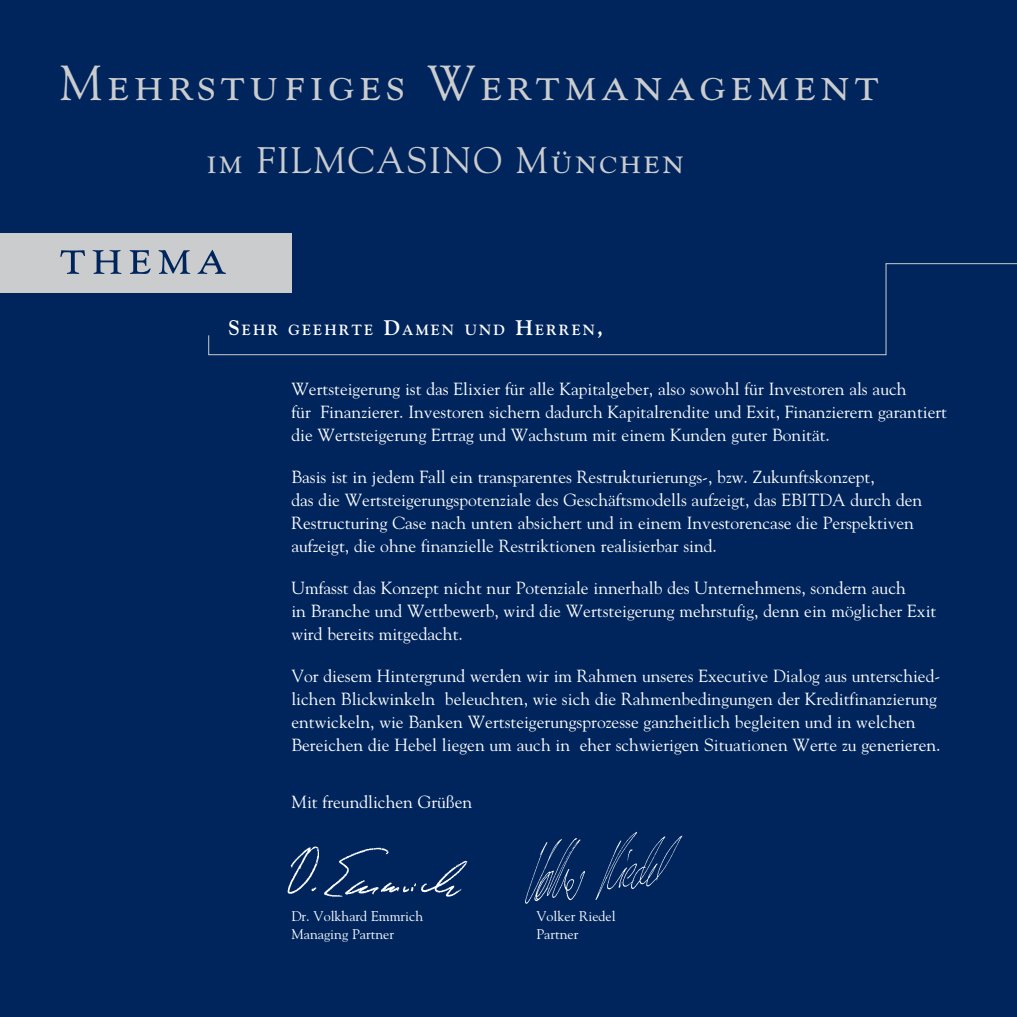
<style>
.page{position:relative;width:1017px;height:1017px;background:#00255d}
.page>*{position:absolute;margin:0;border:0;box-sizing:border-box;transform-origin:0 0}
.t1{font:52.5px "Goudy SC";letter-spacing:.1em;color:#00255d}
.t2{font:49px "Goudy SC";letter-spacing:.09em;color:#cbccce}
.t3{font:36.75px "Goudy SC";letter-spacing:.05em;color:#cbccce}
.t4{font:17.5px/22.8px "Goudy";color:#fff}
.t5{font:700 14.7px "Goudy";letter-spacing:.145em;color:#fff}
.t6{font:14px "Goudy";color:#fff}
.s1{font-size:21px}
</style>
<div class="page">
<div style="left:0;top:234px;width:291px;height:59px;background:#cbccce"></div>
<svg style="left:208px;top:233px;width:809px;height:123px"></svg>
<img style="left:287px;top:846px;width:181px;height:51px">
<img style="left:525px;top:832px;width:158px;height:72px">
<h2 class="t2" style="left:60px;top:54px;width:821px">Mehrstufiges Wertmanagement</h2>
<h3 class="t3" style="left:207px;top:139px;width:479px">im FILMCASINO München</h3>
<h1 class="t1" style="left:60px;top:225px;width:168px">thema</h1>
<p class="t5" style="left:228px;top:320px;width:376px"><span class="s1">S</span>EHR GEEHRTE <span class="s1">D</span>AMEN UND <span class="s1">H</span>ERREN<span class="s1">,</span></p>
<p class="t4" style="left:291px;top:377px;width:657px">Wertsteigerung ist das Elixier für alle Kapitalgeber, also sowohl für Investoren als auch<br>für Finanzierer. Investoren sichern dadurch Kapitalrendite und Exit, Finanzierern garantiert die Wertsteigerung Ertrag und Wachstum mit einem Kunden guter Bonität.</p>
<p class="t4" style="left:291px;top:465px;width:632px">Basis ist in jedem Fall ein transparentes Restrukturierungs-, bzw. Zukunftskonzept,<br>das die Wertsteigerungspotenziale des Geschäftsmodells aufzeigt, das EBITDA durch den Restructuring Case nach unten absichert und in einem Investorencase die Perspektiven aufzeigt, die ohne finanzielle Restriktionen realisierbar sind.</p>
<p class="t4" style="left:291px;top:576px;width:646px">Umfasst das Konzept nicht nur Potenziale innerhalb des Unternehmens, sondern auch<br>in Branche und Wettbewerb, wird die Wertsteigerung mehrstufig, denn ein möglicher Exit wird bereits mitgedacht.</p>
<p class="t4" style="left:291px;top:664px;width:651px">Vor diesem Hintergrund werden wir im Rahmen unseres Executive Dialog aus unterschied&shy;lichen Blickwinkeln beleuchten, wie sich die Rahmenbedingungen der Kreditfinanzierung entwickeln, wie Banken Wertsteigerungsprozesse ganzheitlich begleiten und in welchen Bereichen die Hebel liegen um auch in eher schwierigen Situationen Werte zu generieren.</p>
<p class="t4" style="left:291px;top:790px;width:182px">Mit freundlichen Grüßen</p>
<p class="t6" style="left:291px;top:908px;width:133px">Dr. Volkhard Emmrich</p>
<p class="t6" style="left:536px;top:908px;width:81px">Volker Riedel</p>
<p class="t6" style="left:291px;top:925px;width:104px">Managing Partner</p>
<p class="t6" style="left:536px;top:925px;width:43px">Partner</p>
</div>
